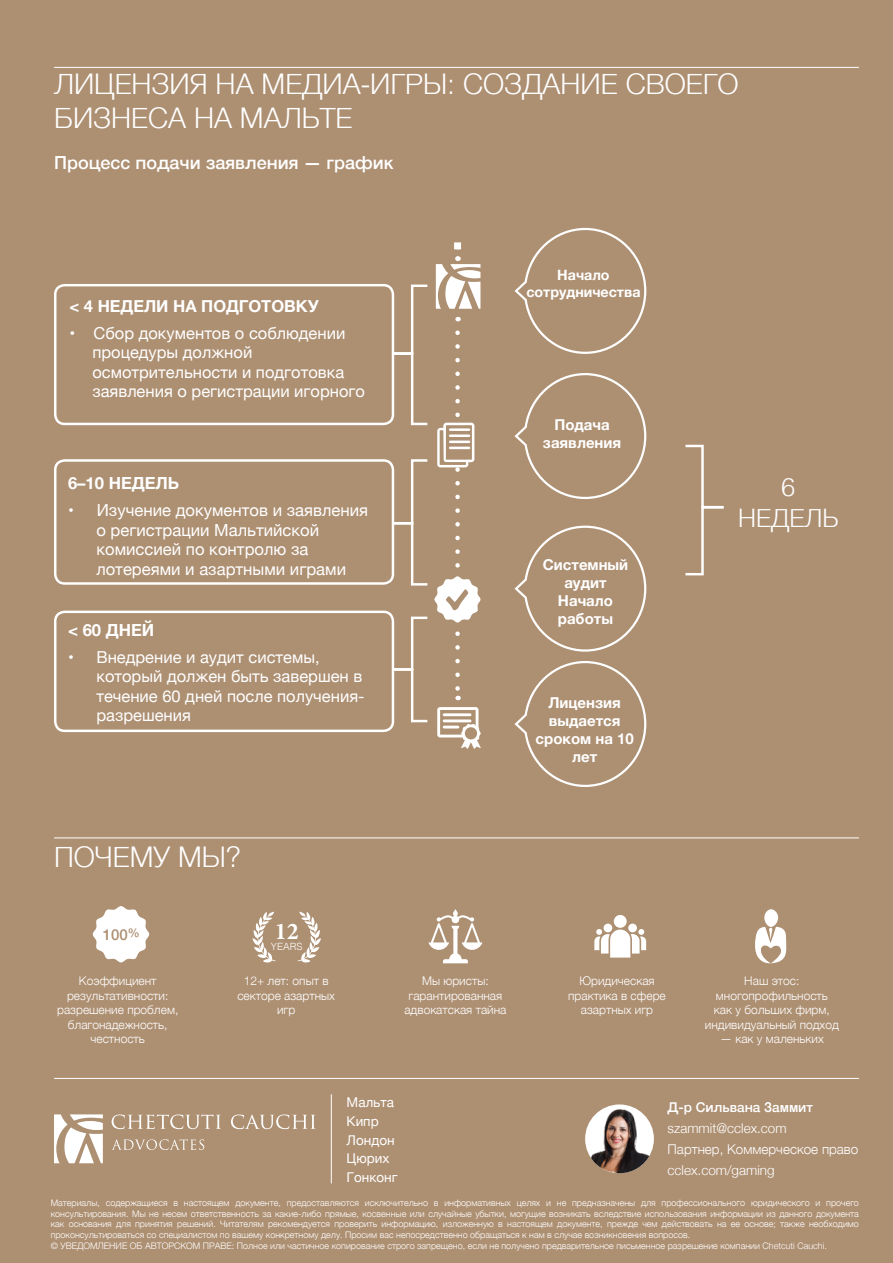
<style>
.page{position:relative;width:893px;height:1263px;background:#ad8f72}
.page>*{position:absolute;margin:0;border:0;box-sizing:border-box;transform-origin:0 0}
.t1{font:300 28.5px/34.2px "Helvetica";color:#fff}
.t2{font:300 25.5px "Helvetica";color:#fff}
.t3{font:700 24px "Minion Pro";color:#fff}
.t4{font:500 18px "Helvetica Neue";color:#fff}
.t5{font:16.65px/19.5px "Helvetica Neue";color:#fff}
.t6{font:700 16.65px "Helvetica Neue";color:#fff}
.t7{font:16.5px/19.5px "Helvetica Neue";color:#fff}
.t8{font:700 16.5px "Helvetica Neue";color:#fff}
.t9{font:700 15px/18px "Helvetica Neue";color:#fff;text-align:center}
.t10{font:500 15px "Helvetica Neue";color:#ad8f72}
.t11{font:700 14.25px/17.1px "Helvetica Neue";color:#fff;text-align:center}
.t12{font:300 13.5px/21px "Helvetica Neue";color:#fff}
.t13{font:500 13.5px/21px "Helvetica Neue";color:#fff}
.t14{font:13.5px "Helvetica Neue";color:#fff}
.t15{font:300 12px/14.4px "Helvetica Neue";color:#fff;text-align:center}
.t16{font:300 10.05px "Helvetica";color:#fff}
.t17{font:300 9px/10.8px "Helvetica Neue";color:#fff;text-align:justify}
.s1{font-size:16.5px}
.s2{font-weight:300}
</style>
<div class="page">
<hr style="left:54px;top:67px;width:805px;height:1px;background:#fff">
<div style="left:54px;top:459px;width:340px;height:126px;border:2px solid #fff;border-radius:9px"></div>
<svg style="left:514px;top:227px;width:133px;height:127px"></svg>
<svg style="left:514px;top:373px;width:133px;height:126px"></svg>
<svg style="left:514px;top:661px;width:133px;height:126px"></svg>
<svg style="left:514px;top:525px;width:133px;height:127px"></svg>
<div style="left:54px;top:284px;width:340px;height:141px;border:2px solid #fff;border-radius:9px"></div>
<div style="left:54px;top:611px;width:340px;height:121px;border:2px solid #fff;border-radius:9px"></div>
<svg style="left:391px;top:242px;width:90px;height:507px"></svg>
<svg style="left:685px;top:444px;width:39px;height:132px"></svg>
<svg style="left:112px;top:1114px;width:109px;height:15px"></svg>
<svg style="left:231px;top:1114px;width:85px;height:15px"></svg>
<svg style="left:54px;top:1114px;width:49px;height:49px"></svg>
<svg style="left:112px;top:1139px;width:92px;height:11px"></svg>
<svg style="left:428px;top:909px;width:54px;height:54px"></svg>
<svg style="left:594px;top:915px;width:52px;height:42px"></svg>
<hr style="left:54px;top:837px;width:805px;height:1px;background:#fff">
<div style="left:764px;top:909px;width:14px;height:18px;background:#fff;border-radius:50%"></div>
<svg style="left:755px;top:925px;width:32px;height:38px"></svg>
<svg style="left:298px;top:912px;width:23px;height:50px"></svg>
<svg style="left:253px;top:912px;width:23px;height:50px"></svg>
<svg style="left:93px;top:906px;width:56px;height:56px"></svg>
<div style="left:99px;top:912px;width:44px;height:45px;background:#fff;border-radius:50%"></div>
<hr style="left:54px;top:1078px;width:805px;height:1px;background:#fff">
<div style="left:585px;top:1104px;width:69px;height:69px;background:#fff;border-radius:50%"></div>
<img style="left:590px;top:1104px;width:60px;height:69px">
<hr style="left:331px;top:1094px;width:1px;height:89px;background:#fff">
<p class="t1" style="left:54px;top:64px;width:686px">ЛИЦЕНЗИЯ НА МЕДИА-ИГРЫ: СОЗДАНИЕ СВОЕГО<br>БИЗНЕСА НА МАЛЬТЕ</p>
<p class="t4" style="left:54px;top:148px;width:341px">Процесс подачи заявления — график</p>
<p class="t8" style="left:69px;top:293px;width:250px">&lt; 4 НЕДЕЛИ НА ПОДГОТОВКУ</p>
<p class="t7" style="left:92px;top:324px;width:274px;text-indent:-23px">• Сбор документов о соблюдении процедуры должной осмотрительности и подготовка заявления о регистрации игорного</p>
<p class="t6" style="left:68px;top:470px;width:113px">6–10 НЕДЕЛЬ</p>
<p class="t5" style="left:96px;top:501px;width:273px;text-indent:-28px"><span class="s1">•</span> Изучение документов и заявления о регистрации Мальтийской комиссией по контролю за лотереями и азартными играми</p>
<p class="t6" style="left:68px;top:616px;width:88px">&lt; 60 ДНЕЙ</p>
<p class="t7" style="left:96px;top:648px;width:270px;text-indent:-28px">• Внедрение и аудит системы, который должен быть завершен в течение 60 дней после получения&shy;разрешения</p>
<p class="t1" style="left:54px;top:837px;width:188px">ПОЧЕМУ МЫ?</p>
<p class="t10" style="left:103px;top:922px;width:39px">100<sup>%</sup></p>
<p class="t3" style="left:275px;top:914px;width:25px">12</p>
<p class="t16" style="left:271px;top:937px;width:33px">YEARS</p>
<p class="t11" style="left:526px;top:267px;width:116px">Начало сотрудничества</p>
<p class="t9" style="left:543px;top:416px;width:80px">Подача заявления</p>
<p class="t9" style="left:543px;top:556px;width:87px">Системный аудит</p>
<p class="t9" style="left:558px;top:592px;width:57px;text-align:left">Начало работы</p>
<p class="t9" style="left:536px;top:694px;width:100px">Лицензия выдается сроком на 10 лет</p>
<p class="t2" style="left:781px;top:465px;width:16px">6</p>
<p class="t2" style="left:738px;top:496px;width:102px">НЕДЕЛЬ</p>
<p class="t15" style="left:57px;top:973px;width:123px">Коэффициент результативности: разрешение проблем, благонадежность, честность</p>
<p class="t15" style="left:237px;top:973px;width:99px">12+ лет: опыт в секторе азартных игр</p>
<p class="t15" style="left:568px;top:973px;width:99px">Юридическая практика в сфере азартных игр</p>
<p class="t15" style="left:744px;top:973px;width:57px">Наш этос:</p>
<p class="t15" style="left:404px;top:973px;width:104px">Мы юристы: гарантированная адвокатская тайна</p>
<p class="t15" style="left:705px;top:987px;width:135px">многопрофильность<br>как у больших фирм, индивидуальный подход</p>
<p class="t15" style="left:720px;top:1031px;width:105px">— как у маленьких</p>
<p class="t14" style="left:347px;top:1092px;width:49px">Мальта</p>
<p class="t14" style="left:347px;top:1111px;width:34px">Кипр</p>
<p class="t14" style="left:347px;top:1130px;width:50px">Лондон</p>
<p class="t14" style="left:347px;top:1149px;width:44px">Цюрих</p>
<p class="t14" style="left:347px;top:1167px;width:52px">Гонконг</p>
<p class="t13" style="left:668px;top:1095px;width:147px">Д-р Сильвана Заммит <span class="s2">szammit@cclex.com</span></p>
<p class="t12" style="left:668px;top:1138px;width:192px">Партнер, Коммерческое право cclex.com/gaming</p>
<p class="t17" style="left:51px;top:1196px;width:810px">Материалы, содержащиеся в настоящем документе, предоставляются исключительно в информативных целях и не предназначены для профессионального юридического и прочего консультирования. Мы не несем ответственность за какие-либо прямые, косвенные или случайные убытки, могущие возникать вследствие использования информации из данного документа как основания для принятия решений. Читателям рекомендуется проверить информацию, изложенную в настоящем документе, прежде чем действовать на ее основе; также необходимо проконсультироваться со специалистом по вашему конкретному делу. Просим вас непосредственно обращаться к нам в случае возникновения вопросов.</p>
<p class="t17" style="left:51px;top:1240px;width:778px">© УВЕДОМЛЕНИЕ ОБ АВТОРСКОМ ПРАВЕ: Полное или частичное копирование строго запрещено, если не получено предварительное письменное разрешение компании Chetcuti Cauchi.</p>
</div>
